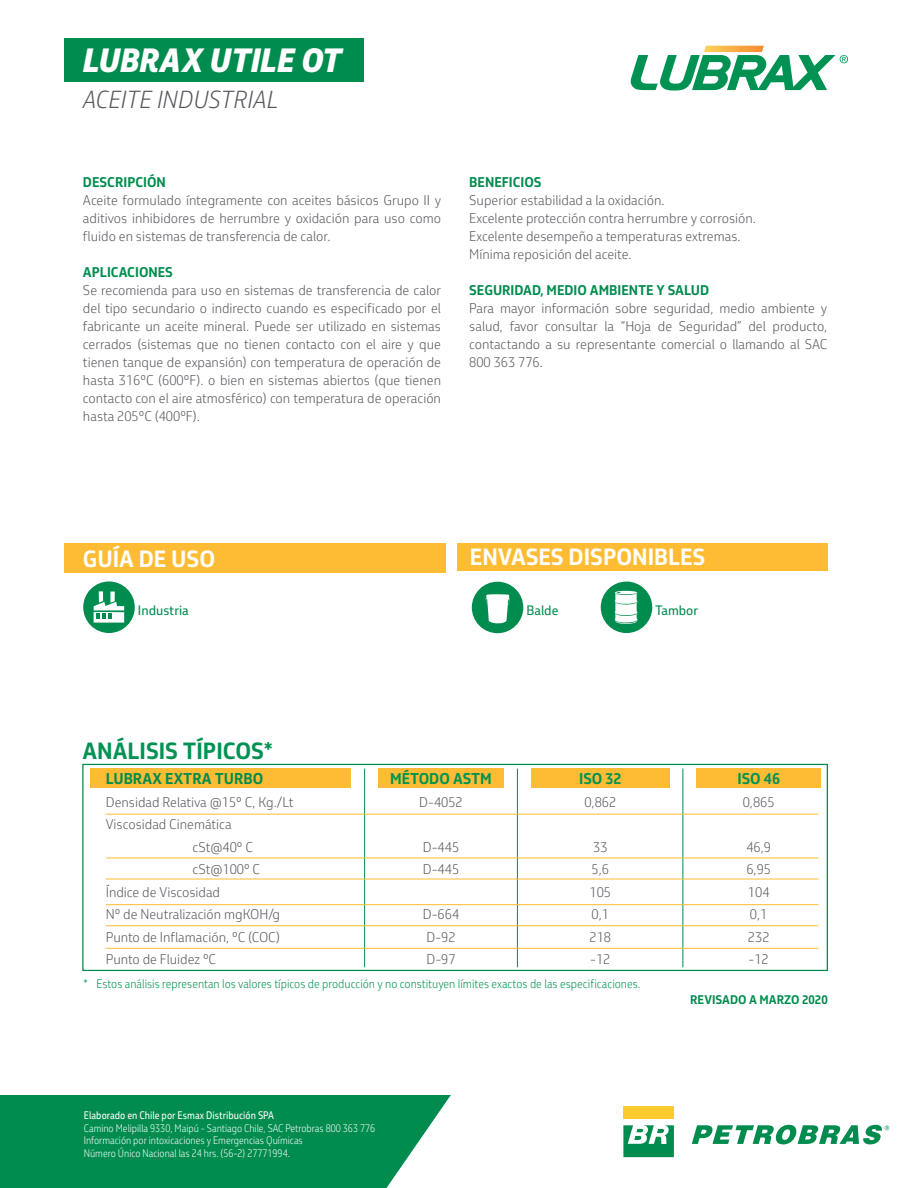
<style>
.page{position:relative;width:918px;height:1188px;background:#fff}
.page>*{position:absolute;margin:0;border:0;box-sizing:border-box;transform-origin:0 0}
.t1{font:italic 800 32.25px "Petrobras Sans";color:#fff}
.t2{font:italic 300 23.7px "Petrobras Sans";color:#56585d}
.t3{font:700 22.5px "Petrobras Sans";color:#fff}
.t4{font:700 22.5px "Petrobras Sans";color:#009253}
.t5{font:700 15px "Petrobras Sans";color:#009253}
.t6{font:700 15px "Petrobras Sans";color:#008c4e}
.t7{font:300 13.5px/18px "Petrobras Sans";color:#56585d}
.t8{font:700 13.5px "Petrobras Sans";color:#008c4e}
.t9{font:13.05px "Petrobras Sans";color:#008c4e}
.t10{font:300 12px "Petrobras Sans";color:#009253;scale:.94 1}
.t11{font:700 12px "Petrobras Sans";color:#008c4e}
.t12{font:300 10.5px/12.6px "Petrobras Sans";color:#fff;scale:.9 1}
.t13{font:10.5px "Petrobras Sans";color:#fff;scale:.9 1}
</style>
<div class="page">
<div style="left:82px;top:764px;width:746px;height:207px;border:1px solid #008c4e"></div>
<div style="left:0;top:1095px;width:687px;height:93px;background:#008c4e"></div>
<svg style="left:386px;top:1095px;width:504px;height:93px;fill:#fff"></svg>
<div style="left:65px;top:39px;width:299px;height:43px;background:#008c4e"></div>
<div style="left:65px;top:543px;width:381px;height:29px;background:#fdbc34"></div>
<div style="left:458px;top:543px;width:370px;height:28px;background:#fdbc34"></div>
<svg style="left:631px;top:46px;width:217px;height:45px"></svg>
<div style="left:472px;top:582px;width:51px;height:51px;background:#008c4e;border-radius:50%"></div>
<svg style="left:486px;top:594px;width:24px;height:29px"></svg>
<div style="left:601px;top:582px;width:51px;height:51px;background:#008c4e;border-radius:50%"></div>
<svg style="left:614px;top:591px;width:24px;height:33px"></svg>
<div style="left:90px;top:769px;width:261px;height:19px;background:#fdbc34"></div>
<div style="left:378px;top:769px;width:126px;height:19px;background:#fdbc34"></div>
<div style="left:531px;top:769px;width:138px;height:19px;background:#fdbc34"></div>
<div style="left:697px;top:769px;width:124px;height:19px;background:#fdbc34"></div>
<hr style="left:364px;top:769px;width:1px;height:198px;background:#008c4e">
<hr style="left:517px;top:769px;width:1px;height:198px;background:#008c4e">
<hr style="left:682px;top:769px;width:1px;height:198px;background:#008c4e">
<hr style="left:106px;top:814px;width:712px;height:1px;background:#fdbc34">
<hr style="left:106px;top:858px;width:712px;height:1px;background:#fdbc34">
<hr style="left:106px;top:879px;width:712px;height:1px;background:#fdbc34">
<hr style="left:106px;top:904px;width:712px;height:1px;background:#fdbc34">
<hr style="left:106px;top:925px;width:712px;height:1px;background:#fdbc34">
<hr style="left:106px;top:948px;width:712px;height:1px;background:#fdbc34">
<div style="left:83px;top:581px;width:52px;height:52px;background:#008c4e;border-radius:50%"></div>
<svg style="left:94px;top:591px;width:30px;height:32px"></svg>
<div style="left:623px;top:1107px;width:51px;height:12px;background:#fecb2f"></div>
<svg style="left:623px;top:1119px;width:266px;height:38px"></svg>
<h1 class="t1" style="left:83px;top:38px;width:260px">LUBRAX UTILE OT</h1>
<h2 class="t2" style="left:83px;top:85px;width:197px">ACEITE INDUSTRIAL</h2>
<p class="t8" style="left:83px;top:174px;width:84px">DESCRIPCIÓN</p>
<p class="t7" style="left:83px;top:192px;width:360px;text-align:justify">Aceite formulado íntegramente con aceites básicos Grupo II y aditivos inhibidores de herrumbre y oxidación para uso como fluido en sistemas de transferencia de calor.</p>
<p class="t8" style="left:83px;top:264px;width:92px">APLICACIONES</p>
<p class="t7" style="left:83px;top:282px;width:360px;text-align:justify">Se recomienda para uso en sistemas de transferencia de calor del tipo secundario o indirecto cuando es especificado por el fabricante un aceite mineral. Puede ser utilizado en sistemas cerrados (sistemas que no tienen contacto con el aire y que tienen tanque de expansión) con temperatura de operación de hasta 316ºC (600ºF). o bien en sistemas abiertos (que tienen contacto con el aire atmosférico) con temperatura de operación hasta 205ºC (400ºF).</p>
<p class="t8" style="left:469px;top:174px;width:74px">BENEFICIOS</p>
<p class="t7" style="left:469px;top:192px;width:288px">Superior estabilidad a la oxidación.<br>Excelente protección contra herrumbre y corrosión.<br>Excelente desempeño a temperaturas extremas.<br>Mínima reposición del aceite.</p>
<p class="t8" style="left:469px;top:282px;width:242px">SEGURIDAD, MEDIO AMBIENTE Y SALUD</p>
<p class="t7" style="left:469px;top:300px;width:360px;text-align:justify">Para mayor información sobre seguridad, medio ambiente y salud, favor consultar la “Hoja de Seguridad” del producto, contactando a su representante comercial o llamando al SAC 800 363 776.</p>
<h3 class="t3" style="left:83px;top:544px;width:134px">GUÍA DE USO</h3>
<p class="t9" style="left:138px;top:602px;width:52px">Industria</p>
<h3 class="t4" style="left:83px;top:736px;width:192px">ANÁLISIS TÍPICOS*</h3>
<h3 class="t3" style="left:470px;top:542px;width:237px">ENVASES DISPONIBLES</h3>
<p class="t9" style="left:526px;top:602px;width:34px">Balde</p>
<p class="t9" style="left:655px;top:602px;width:45px">Tambor</p>
<p class="t6" style="left:106px;top:769px;width:159px">LUBRAX EXTRA TURBO</p>
<p class="t7" style="left:106px;top:793px;width:189px">Densidad Relativa @15º C, Kg./Lt</p>
<p class="t7" style="left:106px;top:816px;width:127px">Viscosidad Cinemática</p>
<p class="t7" style="left:192px;top:838px;width:62px">cSt@40º C</p>
<p class="t7" style="left:192px;top:861px;width:69px">cSt@100º C</p>
<p class="t7" style="left:106px;top:883px;width:116px">Índice de Viscosidad</p>
<p class="t7" style="left:106px;top:906px;width:176px">Nº de Neutralización mgKOH/g</p>
<p class="t7" style="left:106px;top:928px;width:176px">Punto de Inflamación, ºC (COC)</p>
<p class="t7" style="left:106px;top:951px;width:112px">Punto de Fluidez ºC</p>
<p class="t5" style="left:390px;top:769px;width:103px">MÉTODO ASTM</p>
<p class="t7" style="left:419px;top:793px;width:45px">D-4052</p>
<p class="t7" style="left:423px;top:836px;width:38px;line-height:22.5px">D-445<br>D-445</p>
<p class="t7" style="left:423px;top:903px;width:38px;line-height:22.5px">D-664<br>D-92<br>D-97</p>
<p class="t5" style="left:579px;top:769px;width:44px">ISO 32</p>
<p class="t7" style="left:584px;top:793px;width:33px">0,862</p>
<p class="t7" style="left:590px;top:836px;width:23px;line-height:22.5px">33<br>5,6<br>105<br>0,1<br>218 -12</p>
<p class="t10" style="left:84px;top:977px;width:594px">* Estos análisis representan los valores típicos de producción y no constituyen límites exactos de las especificaciones.</p>
<p class="t13" style="left:84px;top:1109px;width:213px">Elaborado en Chile por Esmax Distribución SPA</p>
<p class="t12" style="left:84px;top:1122px;width:325px">Camino Melipilla 9330, Maipú - Santiago Chile, SAC Petrobras 800 363 776<br>Información por intoxicaciones y Emergencias Químicas<br>Número Único Nacional las 24 hrs. (56-2) 27771994.</p>
<p class="t5" style="left:737px;top:769px;width:44px">ISO 46</p>
<p class="t7" style="left:743px;top:793px;width:33px">0,865</p>
<p class="t7" style="left:746px;top:836px;width:26px;line-height:22.5px">46,9<br>6,95<br>104<br>0,1<br>232 -12</p>
<p class="t11" style="left:690px;top:991px;width:139px">REVISADO A MARZO 2020</p>
</div>
